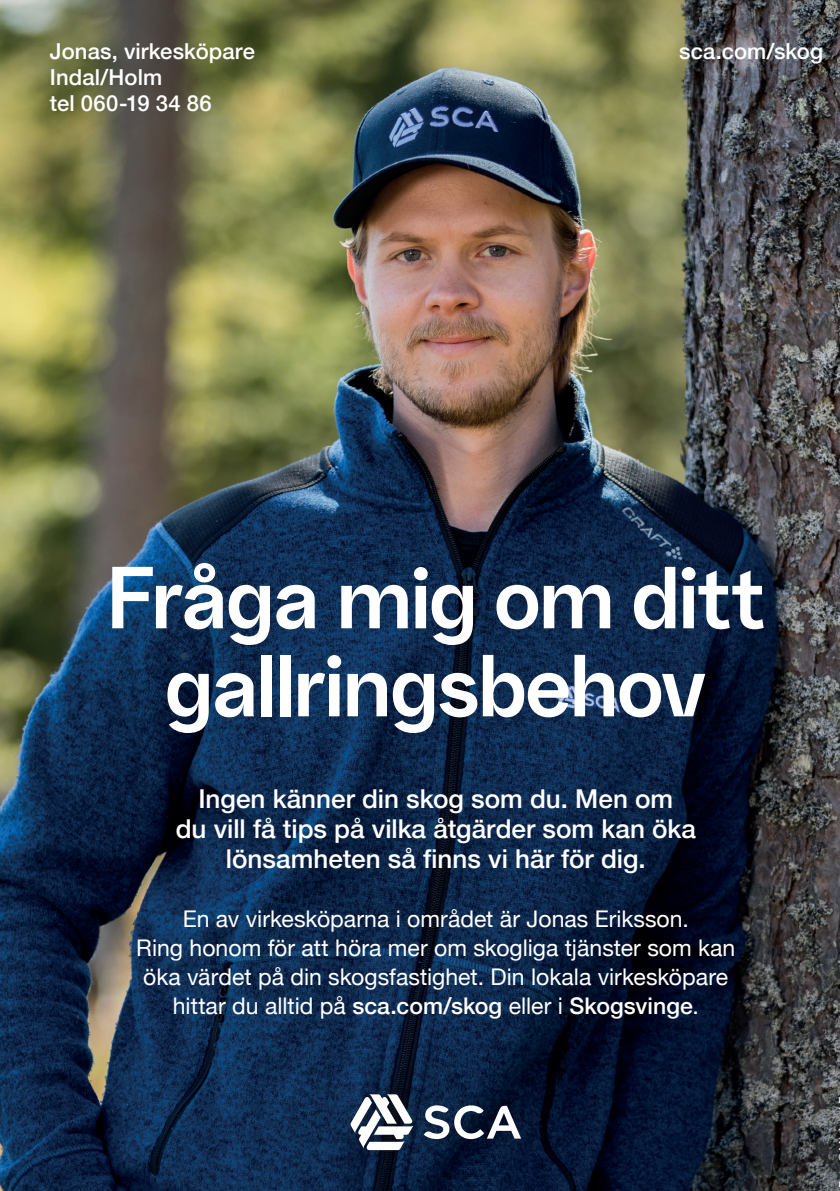
<style>
.page{position:relative;width:840px;height:1191px;background:#fff}
.page>*{position:absolute;margin:0;border:0;box-sizing:border-box;transform-origin:0 0}
.t1{font:700 88px/88px "SCA Sans";letter-spacing:-.015em;color:#fff;text-align:center}
.t2{font:500 26px/30px "Helvetica Neue";color:#fff;text-align:center}
.t3{font:23px/28.8px "Helvetica Neue";color:#fff;text-align:center}
.t4{font:500 22px/26px "Helvetica Neue";letter-spacing:.005em;color:#fff}
.s1{font-weight:500}
</style>
<div class="page">
<img style="left:0;top:0;width:839px;height:1191px">
<div style="left:336px;top:1079px;width:200px;height:88px;background:#231f20;opacity:.3"></div>
<svg style="left:423px;top:1105px;width:98px;height:34px"></svg>
<svg style="left:350px;top:1094px;width:63px;height:56px"></svg>
<p class="t4" style="left:50px;top:36px;width:206px">Jonas, virkesköpare<br>Indal/Holm<br>tel 060-19 34 86</p>
<p class="t4" style="left:678px;top:36px;width:145px">sca.com/skog</p>
<h1 class="t1" style="left:106px;top:546px;width:661px">Fråga mig om ditt gallringsbehov</h1>
<p class="t2" style="left:176px;top:782px;width:521px">Ingen känner din skog som du. Men om<br>du vill få tips på vilka åtgärder som kan öka lönsamheten så finns vi här för dig.</p>
<p class="t3" style="left:136px;top:905px;width:600px">En av virkesköparna i området är Jonas Eriksson.<br>Ring honom för att höra mer om skogliga tjänster som kan öka värdet på din skogsfastighet. Din lokala virkesköpare hittar du alltid på <span class="s1">sca.com/skog</span> eller i <span class="s1">Skogsvinge</span>.</p>
</div>
